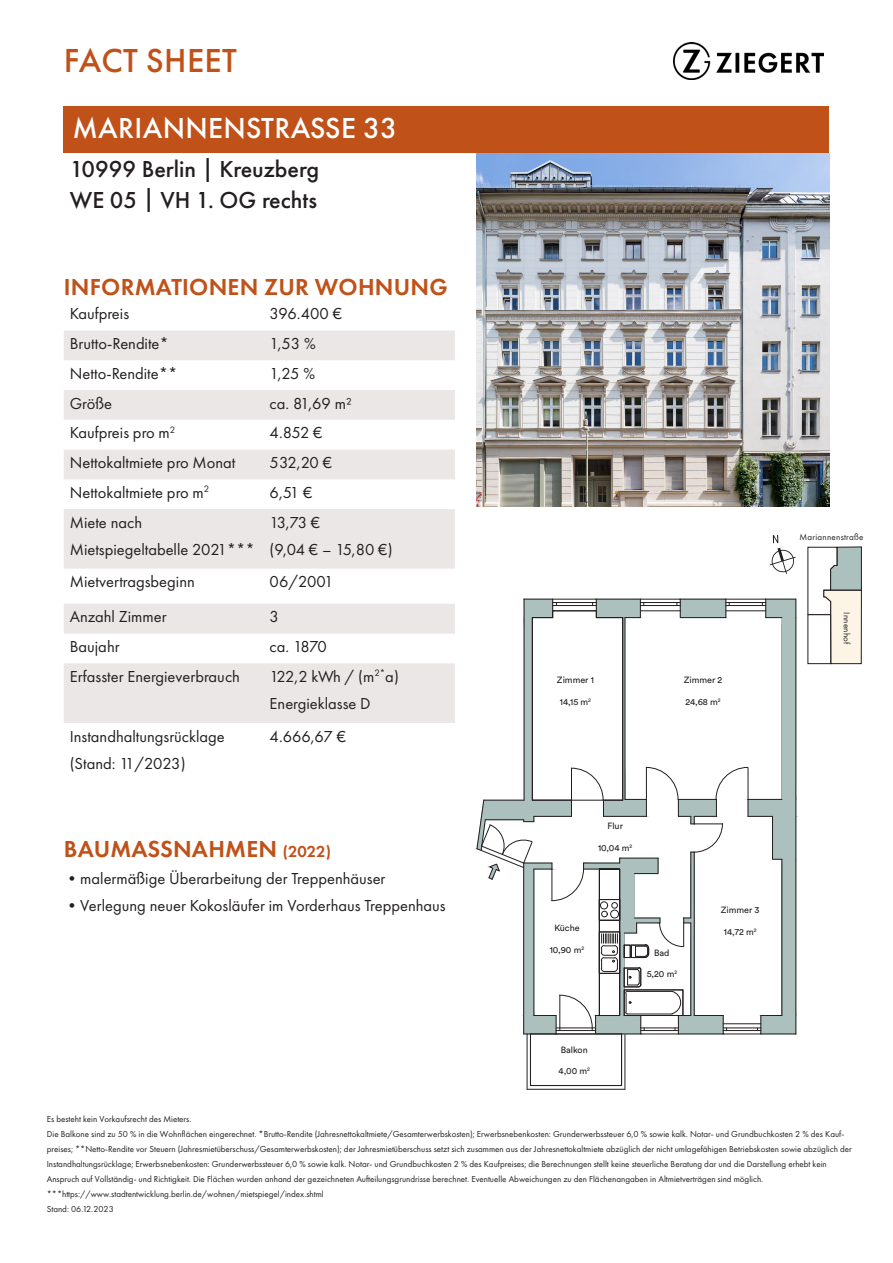
<style>
.page{position:relative;width:893px;height:1263px;background:#fff}
.page>*{position:absolute;margin:0;border:0;box-sizing:border-box;transform-origin:0 0}
._1_1_Head_2{font:500 34.5px "Futura PT";letter-spacing:.01em;color:#c05119}
._1_1_Head_2-2{font:500 30px "Futura PT";letter-spacing:.01em;color:#fff}
._2_0_Subhead{font:600 24px "Futura PT";letter-spacing:.01em;color:#c05119}
._1_1_Subhead{font:500 24px "Futura PT";color:#231f20}
._2_1_Copy{font:16.5px/27px "Futura PT";color:#231f20}
._2_2_Copy_Aufzählung{font:16.5px "Futura PT";color:#231f20}
._2_1_Copy-2{font:9px/15px "Futura PT";color:#231f20}
.t1{font:9px "Circular Std";color:#231f20}
._2_1_Copy-3{font:9px "Futura PT";letter-spacing:.03em;color:#231f20}
.s1{font-size:16.5px}
</style>
<div class="page">
<svg style="left:64px;top:330px;width:391px;height:393px;fill:#eae7e6"></svg>
<img style="left:476px;top:153px;width:353px;height:353px">
<div style="left:64px;top:106px;width:765px;height:47px;background:#c05119"></div>
<hr style="left:625px;top:1034px;width:1px;height:55px;background:#231f20">
<hr style="left:527px;top:1034px;width:1px;height:55px;background:#231f20">
<hr style="left:527px;top:1089px;width:98px;height:1px;background:#231f20">
<svg style="left:476px;top:598px;width:321px;height:488px"></svg>
<img style="left:673px;top:43px;width:151px;height:37px">
<svg style="left:807px;top:546px;width:55px;height:118px"></svg>
<div style="left:808px;top:615px;width:23px;height:49px;background:#fff"></div>
<div style="left:807px;top:614px;width:24px;height:50px;border:1px solid #231f20"></div>
<svg style="left:770px;top:535px;width:26px;height:39px"></svg>
<p class="_1_1_Head_2" style="left:64px;top:40px;width:175px">FACT SHEET</p>
<p class="_1_1_Head_2-2" style="left:72px;top:110px;width:326px">MARIANNENSTRASSE 33</p>
<p class="_1_1_Subhead" style="left:70px;top:155px;width:251px">10999 Berlin | Kreuzberg</p>
<p class="_1_1_Subhead" style="left:70px;top:185px;width:249px">WE 05 | VH 1. OG rechts</p>
<p class="_2_0_Subhead" style="left:64px;top:272px;width:385px">INFORMATIONEN ZUR WOHNUNG</p>
<p class="_2_1_Copy" style="left:70px;top:300px;width:61px">Kaufpreis</p>
<p class="_2_1_Copy" style="left:270px;top:300px;width:74px">396.400 €</p>
<p class="_2_1_Copy" style="left:70px;top:330px;width:101px">Brutto-Rendite*</p>
<p class="_2_1_Copy" style="left:270px;top:330px;width:48px">1,53 %</p>
<p class="_2_1_Copy" style="left:70px;top:360px;width:109px">Netto-Rendite**</p>
<p class="_2_1_Copy" style="left:270px;top:360px;width:47px">1,25 %</p>
<p class="_2_1_Copy" style="left:70px;top:390px;width:44px">Größe</p>
<p class="_2_1_Copy" style="left:270px;top:390px;width:84px">ca. 81,69 m²</p>
<p class="_2_1_Copy" style="left:70px;top:419px;width:107px">Kaufpreis pro m<sup>2</sup></p>
<p class="_2_1_Copy" style="left:270px;top:419px;width:55px">4.852 €</p>
<p class="_2_1_Copy" style="left:70px;top:449px;width:167px">Nettokaltmiete pro Monat</p>
<p class="_2_1_Copy" style="left:270px;top:449px;width:64px">532,20 €</p>
<p class="_2_1_Copy" style="left:70px;top:479px;width:141px">Nettokaltmiete pro m<sup>2</sup></p>
<p class="_2_1_Copy" style="left:270px;top:479px;width:44px">6,51 €</p>
<p class="_2_1_Copy" style="left:70px;top:509px;width:74px">Miete nach</p>
<p class="_2_1_Copy" style="left:70px;top:536px;width:187px">Mietspiegeltabelle 2021***</p>
<p class="_2_1_Copy" style="left:270px;top:509px;width:124px">13,73 €<br>(9,04 € – 15,80 €)</p>
<p class="_2_1_Copy" style="left:70px;top:568px;width:127px">Mietvertragsbeginn</p>
<p class="_2_1_Copy" style="left:270px;top:568px;width:65px">06/2001</p>
<p class="_2_1_Copy" style="left:70px;top:603px;width:98px">Anzahl Zimmer</p>
<p class="_2_1_Copy" style="left:270px;top:603px;width:11px">3</p>
<p class="_2_1_Copy" style="left:70px;top:633px;width:51px">Baujahr</p>
<p class="_2_1_Copy" style="left:270px;top:633px;width:59px">ca. 1870</p>
<p class="_2_1_Copy" style="left:70px;top:663px;width:172px">Erfasster Energieverbrauch</p>
<p class="_2_1_Copy" style="left:270px;top:663px;width:131px">122,2 kWh / (m<sup>2*</sup>a)<br>Energieklasse D</p>
<p class="_2_1_Copy" style="left:70px;top:722px;width:157px">Instandhaltungsrücklage (Stand: 11/2023)</p>
<p class="_2_1_Copy" style="left:270px;top:722px;width:78px">4.666,67 €</p>
<p class="_2_0_Subhead" style="left:64px;top:834px;width:269px">BAUMASSNAHMEN <span class="s1">(2022)</span></p>
<p class="_2_2_Copy_Aufzählung" style="left:64px;top:869px;width:323px">•malermäßige Überarbeitung der Treppenhäuser</p>
<p class="_2_2_Copy_Aufzählung" style="left:64px;top:896px;width:383px">•Verlegung neuer Kokosläufer im Vorderhaus Treppenhaus</p>
<p class="t1" style="left:557px;top:675px;width:38px">Zimmer 1</p>
<p class="t1" style="left:560px;top:696px;width:33px">14,15 m<sup>2</sup></p>
<p class="t1" style="left:684px;top:675px;width:40px">Zimmer 2</p>
<p class="t1" style="left:685px;top:696px;width:37px">24,68 m<sup>2</sup></p>
<p class="_2_1_Copy-3" style="left:799px;top:531px;width:65px">Mariannenstraße</p>
<p class="_2_1_Copy-3" style="left:852px;top:612px;width:34px;rotate:90deg">Innenhof</p>
<p class="t1" style="left:607px;top:821px;width:17px">Flur</p>
<p class="t1" style="left:598px;top:842px;width:36px">10,04 m<sup>2</sup></p>
<p class="t1" style="left:554px;top:922px;width:27px">Küche</p>
<p class="t1" style="left:550px;top:944px;width:36px">10,90 m<sup>2</sup></p>
<p class="t1" style="left:654px;top:947px;width:17px">Bad</p>
<p class="t1" style="left:647px;top:968px;width:32px">5,20 m<sup>2</sup></p>
<p class="t1" style="left:561px;top:1044px;width:29px">Balkon</p>
<p class="t1" style="left:559px;top:1066px;width:33px">4,00 m<sup>2</sup></p>
<p class="t1" style="left:721px;top:904px;width:40px">Zimmer 3</p>
<p class="t1" style="left:724px;top:926px;width:34px">14,72 m<sup>2</sup></p>
<p class="_2_1_Copy-2" style="left:47px;top:1111px;width:806px">Es besteht kein Vorkaufsrecht des Mieters.<br>Die Balkone sind zu 50 % in die Wohnflächen eingerechnet. *Brutto-Rendite (Jahresnettokaltmiete/Gesamterwerbskosten); Erwerbsnebenkosten: Grunderwerbssteuer 6,0 % sowie kalk. Notar- und Grundbuchkosten 2 % des Kauf&shy;preises; **Netto-Rendite vor Steuern (Jahresmietüberschuss/Gesamterwerbskosten); der Jahresmietüberschuss setzt sich zusammen aus der Jahresnettokaltmiete abzüglich der nicht umlagefähigen Betriebskosten sowie abzüglich der Instandhaltungsrücklage; Erwerbsnebenkosten: Grunderwerbssteuer 6,0 % sowie kalk. Notar- und Grundbuchkosten 2 % des Kaufpreises; die Berechnungen stellt keine steuerliche Beratung dar und die Darstellung erhebt kein Anspruch auf Vollständig- und Richtigkeit. Die Flächen wurden anhand der gezeichneten Aufteilungsgrundrisse berechnet. Eventuelle Abweichungen zu den Flächenangaben in Altmietverträgen sind möglich. ***https://www.stadtentwicklung.berlin.de/wohnen/mietspiegel/index.shtml<br>Stand: 06.12.2023</p>
</div>
